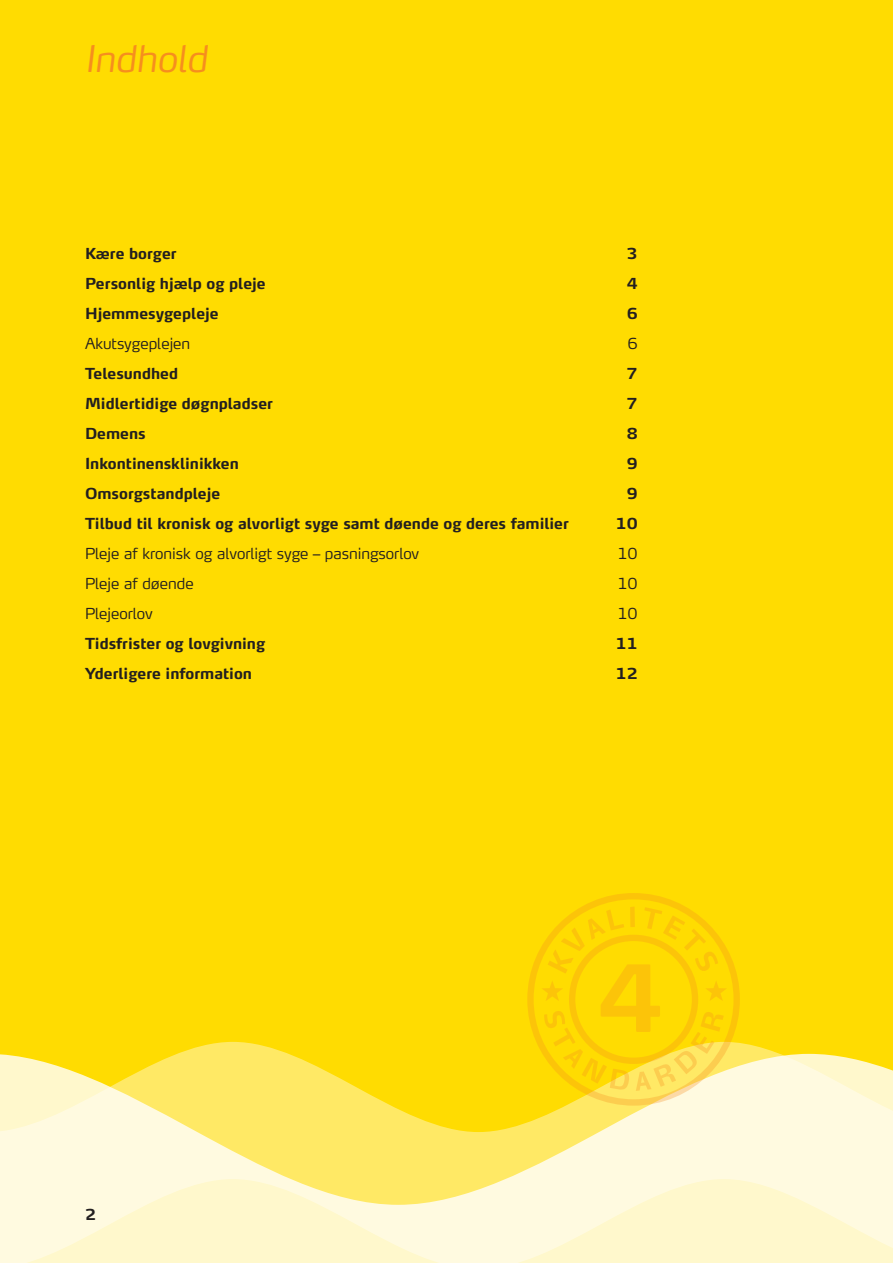
<style>
.page{position:relative;width:893px;height:1263px;background:#ffdc01}
.page>*{position:absolute;margin:0;border:0;box-sizing:border-box;transform-origin:0 0}
.t1{font:italic 300 36px "Max TF";color:#f68e1e}
.t2{font:700 15px "Max TF";color:#231f20}
.t3{font:300 15px "Max TF";color:#231f20}
</style>
<div class="page">
<svg style="left:0;top:1042px;width:893px;height:221px;background:#fff2a5"></svg>
<svg style="left:527px;top:893px;width:213px;height:213px"></svg>
<svg style="left:541px;top:906px;width:186px;height:185px"></svg>
<h1 class="t1" style="left:85px;top:36px;width:124px">Indhold</h1>
<p class="t2" style="left:85px;top:244px;width:93px">Kære borger</p>
<p class="t2" style="left:627px;top:244px;width:12px">3</p>
<p class="t2" style="left:85px;top:274px;width:182px">Personlig hjælp og pleje</p>
<p class="t2" style="left:627px;top:274px;width:12px">4</p>
<p class="t2" style="left:85px;top:304px;width:135px">Hjemmesygepleje</p>
<p class="t2" style="left:627px;top:304px;width:12px">6</p>
<p class="t3" style="left:85px;top:334px;width:107px">Akutsygeplejen</p>
<p class="t3" style="left:628px;top:334px;width:12px">6</p>
<p class="t2" style="left:85px;top:364px;width:95px">Telesundhed</p>
<p class="t2" style="left:627px;top:364px;width:12px">7</p>
<p class="t2" style="left:85px;top:394px;width:189px">Midlertidige døgnpladser</p>
<p class="t2" style="left:627px;top:394px;width:12px">7</p>
<p class="t2" style="left:85px;top:424px;width:62px">Demens</p>
<p class="t2" style="left:627px;top:424px;width:12px">8</p>
<p class="t2" style="left:85px;top:454px;width:155px">Inkontinensklinikken</p>
<p class="t2" style="left:627px;top:454px;width:12px">9</p>
<p class="t2" style="left:85px;top:484px;width:137px">Omsorgstandpleje</p>
<p class="t2" style="left:627px;top:484px;width:12px">9</p>
<p class="t2" style="left:85px;top:514px;width:485px">Tilbud til kronisk og alvorligt syge samt døende og deres familier</p>
<p class="t2" style="left:616px;top:514px;width:23px">10</p>
<p class="t3" style="left:85px;top:544px;width:336px">Pleje af kronisk og alvorligt syge – pasningsorlov</p>
<p class="t3" style="left:617px;top:544px;width:22px">10</p>
<p class="t3" style="left:85px;top:574px;width:110px">Pleje af døende</p>
<p class="t3" style="left:617px;top:574px;width:22px">10</p>
<p class="t3" style="left:85px;top:604px;width:69px">Plejeorlov</p>
<p class="t3" style="left:617px;top:604px;width:22px">10</p>
<p class="t2" style="left:85px;top:634px;width:182px">Tidsfrister og lovgivning</p>
<p class="t2" style="left:616px;top:634px;width:23px">11</p>
<p class="t2" style="left:85px;top:664px;width:168px">Yderligere information</p>
<p class="t2" style="left:616px;top:664px;width:23px">12</p>
<p class="t2" style="left:85px;top:1205px;width:12px">2</p>
</div>
